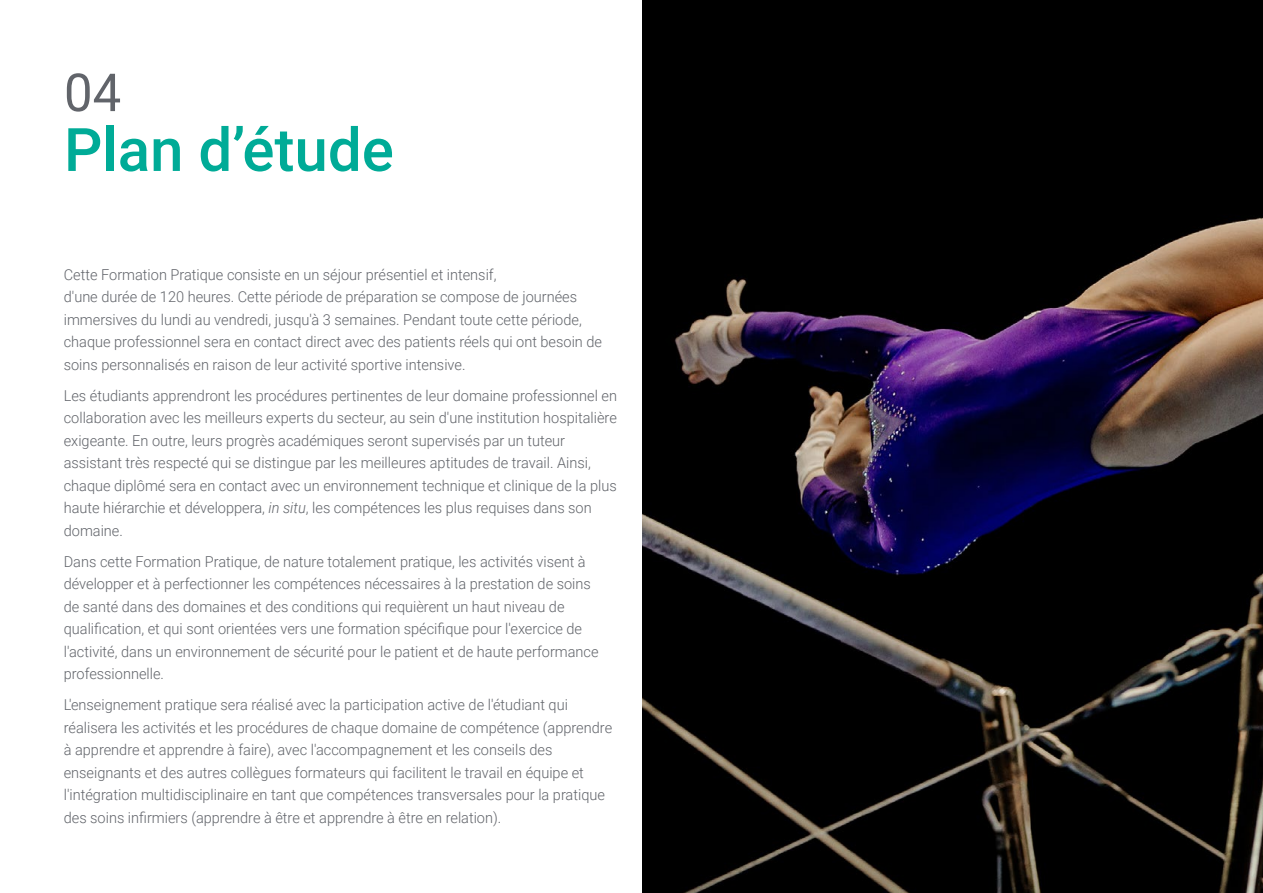
<style>
.page{position:relative;width:1263px;height:893px;background:#fff}
.page>*{position:absolute;margin:0;border:0;box-sizing:border-box;transform-origin:0 0}
.t1{font:500 60px "Roboto";color:#00ab97}
.t2{font:52.5px "Roboto";color:#61646a}
.t3{font:300 15px/22.5px "Roboto";color:#61646a}
.s1{font-style:italic}
</style>
<div class="page">
<img style="left:642px;top:0;width:621px;height:893px">
<h2 class="t2" style="left:64px;top:56px;width:59px">04</h2>
<h1 class="t1" style="left:64px;top:108px;width:331px">Plan d’étude</h1>
<p class="t3" style="left:64px;top:262px;width:540px">Cette Formation Pratique consiste en un séjour présentiel et intensif,<br>d'une durée de 120 heures. Cette période de préparation se compose de journées immersives du lundi au vendredi, jusqu'à 3 semaines. Pendant toute cette période, chaque professionnel sera en contact direct avec des patients réels qui ont besoin de soins personnalisés en raison de leur activité sportive intensive.</p>
<p class="t3" style="left:64px;top:383px;width:555px">Les étudiants apprendront les procédures pertinentes de leur domaine professionnel en collaboration avec les meilleurs experts du secteur, au sein d'une institution hospitalière exigeante. En outre, leurs progrès académiques seront supervisés par un tuteur assistant très respecté qui se distingue par les meilleures aptitudes de travail. Ainsi, chaque diplômé sera en contact avec un environnement technique et clinique de la plus haute hiérarchie et développera, <span class="s1">in situ</span>, les compétences les plus requises dans son domaine.</p>
<p class="t3" style="left:64px;top:549px;width:536px">Dans cette Formation Pratique, de nature totalement pratique, les activités visent à développer et à perfectionner les compétences nécessaires à la prestation de soins de santé dans des domaines et des conditions qui requièrent un haut niveau de qualification, et qui sont orientées vers une formation spécifique pour l'exercice de l'activité, dans un environnement de sécurité pour le patient et de haute performance professionnelle.</p>
<p class="t3" style="left:64px;top:693px;width:550px">L'enseignement pratique sera réalisé avec la participation active de l'étudiant qui réalisera les activités et les procédures de chaque domaine de compétence (apprendre à apprendre et apprendre à faire), avec l'accompagnement et les conseils des enseignants et des autres collègues formateurs qui facilitent le travail en équipe et l'intégration multidisciplinaire en tant que compétences transversales pour la pratique des soins infirmiers (apprendre à être et apprendre à être en relation).</p>
</div>
